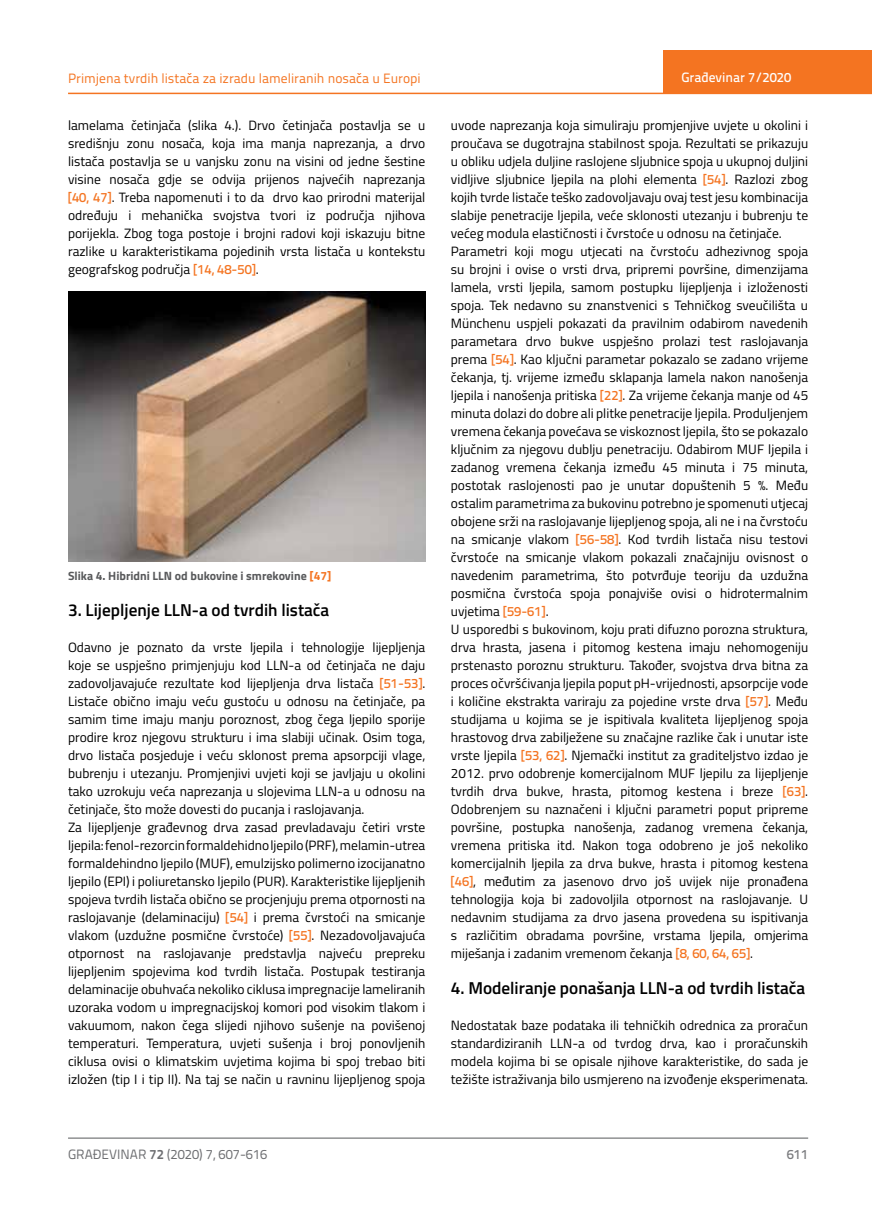
<style>
.page{position:relative;width:872px;height:1212px;background:#fff}
.page>*{position:absolute;margin:0;border:0;box-sizing:border-box;transform-origin:0 0}
.t1{font:600 17.25px "Titillium";color:#000}
.t2{font:13.5px/18px "Titillium";color:#000;text-align:justify}
.t3{font:13.5px "Titillium Text 22 L";color:#f47421}
.t4{font:13.5px "Titillium Text 22 L";color:#6d6e71}
.t5{font:500 13.5px "Titillium Text 22 L";color:#fff}
.t6{font:500 13.5px "Titillium Text 22 L";color:#797a7d}
.t7{font:700 12px "Titillium";color:#58595b}
.s1{font-family:"Titillium Text 22 L";font-weight:500;color:#f47421}
.s2{color:#f47421}
.s3{font-weight:700}
</style>
<div class="page">
<hr style="left:68px;top:93px;width:804px;height:1px;background:#f47421">
<div style="left:663px;top:50px;width:209px;height:44px;background:#f47421"></div>
<hr style="left:68px;top:1138px;width:740px;height:1px;background:#58595b">
<img style="left:68px;top:291px;width:357px;height:271px">
<p class="t3" style="left:68px;top:68px;width:354px">Primjena tvrdih listača za izradu lameliranih nosača u Europi</p>
<p class="t2" style="left:68px;top:115px;width:359px">lamelama četinjača (slika 4.). Drvo četinjača postavlja se u središnju zonu nosača, koja ima manja naprezanja, a drvo listača postavlja se u vanjsku zonu na visini od jedne šestine visine nosača gdje se odvija prijenos najvećih naprezanja <span class="s1">[40, 47]</span>. Treba napomenuti i to da drvo kao prirodni materijal određuju i mehanička svojstva tvori iz područja njihova porijekla. Zbog toga postoje i brojni radovi koji iskazuju bitne razlike u karakteristikama pojedinih vrsta listača u kontekstu geografskog područja <span class="s1">[14, 48-50]</span>.</p>
<p class="t7" style="left:68px;top:566px;width:265px">Slika 4. Hibridni LLN od bukovine i smrekovine <span class="s2">[47]</span></p>
<p class="t1" style="left:68px;top:597px;width:263px">3. Lijepljenje LLN-a od tvrdih listača</p>
<p class="t2" style="left:68px;top:638px;width:359px;text-align:left">Odavno je poznato da vrste ljepila i tehnologije lijepljenja koje se uspješno primjenjuju kod LLN-a od četinjača ne daju zadovoljavajuće rezultate kod lijepljenja drva listača <span class="s1">[51-53]</span>.<br>Listače obično imaju veću gustoću u odnosu na četinjače, pa samim time imaju manju poroznost, zbog čega ljepilo sporije prodire kroz njegovu strukturu i ima slabiji učinak. Osim toga, drvo listača posjeduje i veću sklonost prema apsorpciji vlage, bubrenju i utezanju. Promjenjivi uvjeti koji se javljaju u okolini tako uzrokuju veća naprezanja u slojevima LLN-a u odnosu na četinjače, što može dovesti do pucanja i raslojavanja.<br>Za lijepljenje građevnog drva zasad prevladavaju četiri vrste ljepila: fenol-rezorcin formaldehidno ljepilo (PRF), melamin-utrea formaldehindno ljepilo (MUF), emulzijsko polimerno izocijanatno ljepilo (EPI) i poliuretansko ljepilo (PUR). Karakteristike lijepljenih spojeva tvrdih listača obično se procjenjuju prema otpornosti na raslojavanje (delaminaciju) <span class="s1">[54]</span> i prema čvrstoći na smicanje vlakom (uzdužne posmične čvrstoće) <span class="s1">[55]</span>. Nezadovoljavajuća otpornost na raslojavanje predstavlja najveću prepreku lijepljenim spojevima kod tvrdih listača. Postupak testiranja delaminacije obuhvaća nekoliko ciklusa impregnacije lameliranih uzoraka vodom u impregnacijskoj komori pod visokim tlakom i vakuumom, nakon čega slijedi njihovo sušenje na povišenoj temperaturi. Temperatura, uvjeti sušenja i broj ponovljenih ciklusa ovisi o klimatskim uvjetima kojima bi spoj trebao biti izložen (tip I i tip II). Na taj se način u ravninu lijepljenog spoja</p>
<p class="t5" style="left:681px;top:67px;width:111px">Građevinar 7/2020</p>
<p class="t2" style="left:451px;top:115px;width:359px;text-align:left">uvode naprezanja koja simuliraju promjenjive uvjete u okolini i proučava se dugotrajna stabilnost spoja. Rezultati se prikazuju u obliku udjela duljine raslojene sljubnice spoja u ukupnoj duljini vidljive sljubnice ljepila na plohi elementa <span class="s1">[54]</span>. Razlozi zbog kojih tvrde listače teško zadovoljavaju ovaj test jesu kombinacija slabije penetracije ljepila, veće sklonosti utezanju i bubrenju te većeg modula elastičnosti i čvrstoće u odnosu na četinjače.<br>Parametri koji mogu utjecati na čvrstoću adhezivnog spoja su brojni i ovise o vrsti drva, pripremi površine, dimenzijama lamela, vrsti ljepila, samom postupku lijepljenja i izloženosti spoja. Tek nedavno su znanstvenici s Tehničkog sveučilišta u Münchenu uspjeli pokazati da pravilnim odabirom navedenih parametara drvo bukve uspješno prolazi test raslojavanja prema <span class="s1">[54]</span>. Kao ključni parametar pokazalo se zadano vrijeme čekanja, tj. vrijeme između sklapanja lamela nakon nanošenja ljepila i nanošenja pritiska <span class="s1">[22]</span>. Za vrijeme čekanja manje od 45 minuta dolazi do dobre ali plitke penetracije ljepila. Produljenjem vremena čekanja povećava se viskoznost ljepila, što se pokazalo ključnim za njegovu dublju penetraciju. Odabirom MUF ljepila i zadanog vremena čekanja između 45 minuta i 75 minuta, postotak raslojenosti pao je unutar dopuštenih 5 %. Među ostalim parametrima za bukovinu potrebno je spomenuti utjecaj obojene srži na raslojavanje lijepljenog spoja, ali ne i na čvrstoću na smicanje vlakom <span class="s1">[56-58]</span>. Kod tvrdih listača nisu testovi čvrstoće na smicanje vlakom pokazali značajniju ovisnost o navedenim parametrima, što potvrđuje teoriju da uzdužna posmična čvrstoća spoja ponajviše ovisi o hidrotermalnim uvjetima <span class="s1">[59-61]</span>.<br>U usporedbi s bukovinom, koju prati difuzno porozna struktura, drva hrasta, jasena i pitomog kestena imaju nehomogeniju prstenasto poroznu strukturu. Također, svojstva drva bitna za proces očvršćivanja ljepila poput pH-vrijednosti, apsorpcije vode i količine ekstrakta variraju za pojedine vrste drva <span class="s1">[57]</span>. Među studijama u kojima se je ispitivala kvaliteta lijepljenog spoja hrastovog drva zabilježene su značajne razlike čak i unutar iste vrste ljepila <span class="s1">[53, 62]</span>. Njemački institut za graditeljstvo izdao je 2012. prvo odobrenje komercijalnom MUF ljepilu za lijepljenje tvrdih drva bukve, hrasta, pitomog kestena i breze <span class="s1">[63]</span>.<br>Odobrenjem su naznačeni i ključni parametri poput pripreme površine, postupka nanošenja, zadanog vremena čekanja, vremena pritiska itd. Nakon toga odobreno je još nekoliko komercijalnih ljepila za drva bukve, hrasta i pitomog kestena <span class="s1">[46]</span>, međutim za jasenovo drvo još uvijek nije pronađena tehnologija koja bi zadovoljila otpornost na raslojavanje. U nedavnim studijama za drvo jasena provedena su ispitivanja s različitim obradama površine, vrstama ljepila, omjerima miješanja i zadanim vremenom čekanja <span class="s1">[8, 60, 64, 65]</span>.</p>
<p class="t1" style="left:451px;top:975px;width:356px">4. Modeliranje ponašanja LLN-a od tvrdih listača</p>
<p class="t2" style="left:451px;top:1016px;width:359px">Nedostatak baze podataka ili tehničkih odrednica za proračun standardiziranih LLN-a od tvrdog drva, kao i proračunskih modela kojima bi se opisale njihove karakteristike, do sada je težište istraživanja bilo usmjereno na izvođenje eksperimenata.</p>
<p class="t4" style="left:68px;top:1144px;width:201px">GRAĐEVINAR <span class="s3">72</span> (2020) 7, 607-616</p>
<p class="t6" style="left:786px;top:1144px;width:23px">611</p>
</div>
